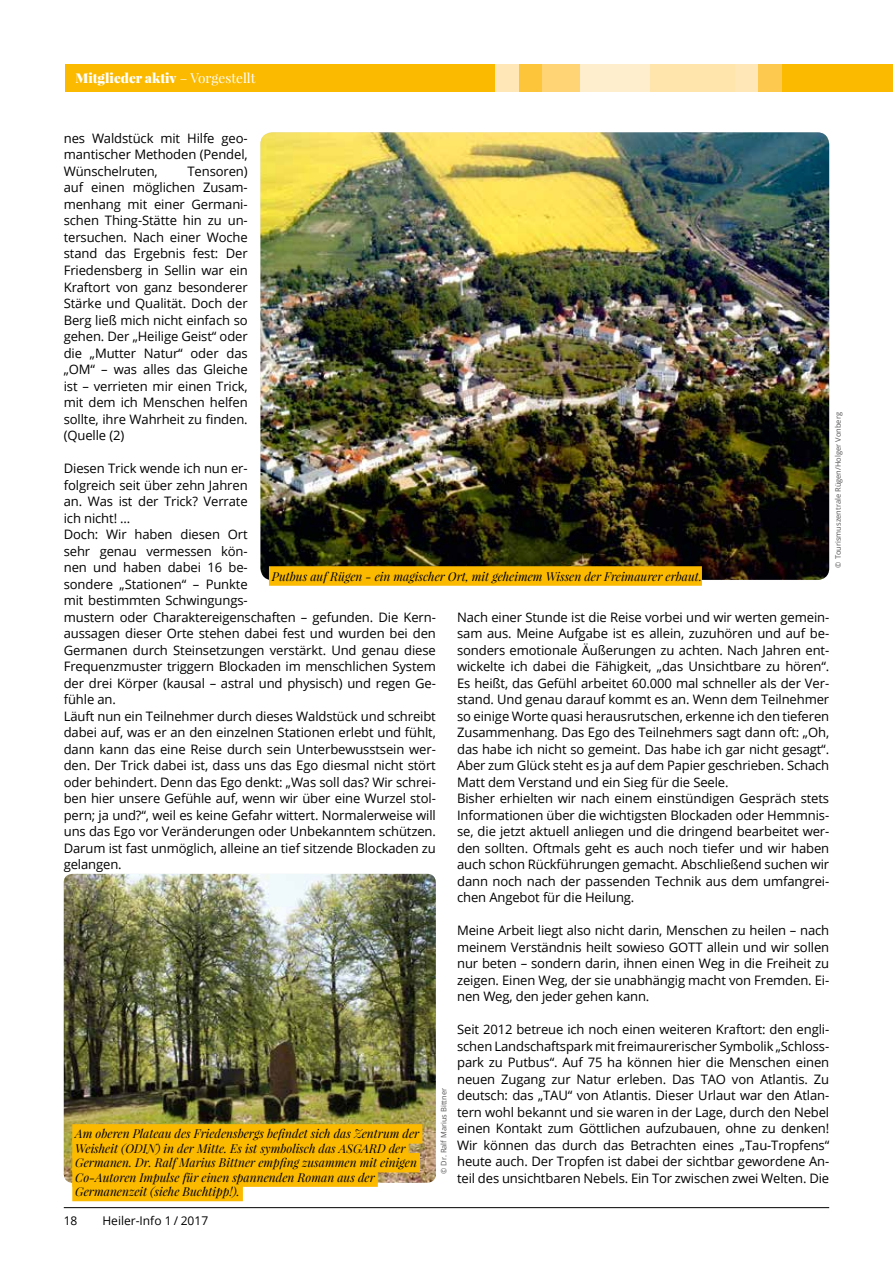
<style>
.page{position:relative;width:893px;height:1263px;background:#fff}
.page>*{position:absolute;margin:0;border:0;box-sizing:border-box;transform-origin:0 0}
.t1{font:900 13.5px "Playfair Display";color:#fff}
.t2{font:13.05px/16.5px "Open Sans";letter-spacing:-.01em;color:#000;text-align:justify}
.t3{font:italic 12px/14.4px "Playfair Display";color:#000}
.t4{font:12px "Open Sans";color:#000}
.t5{font:7.5px "Open Sans";color:#565656}
.s1{font-weight:400}
</style>
<div class="page">
<div style="left:782px;top:64px;width:111px;height:27px;background:#fbba00"></div>
<div style="left:65px;top:64px;width:430px;height:27px;background:#fbba00"></div>
<div style="left:495px;top:64px;width:24px;height:27px;background:#ffe7b8"></div>
<div style="left:735px;top:64px;width:23px;height:27px;background:#ffe7b8"></div>
<div style="left:519px;top:64px;width:24px;height:27px;background:#fdc539"></div>
<div style="left:758px;top:64px;width:24px;height:27px;background:#fdca4f"></div>
<div style="left:543px;top:64px;width:37px;height:27px;background:#fed475"></div>
<div style="left:580px;top:64px;width:70px;height:27px;background:#ffeece"></div>
<div style="left:650px;top:64px;width:85px;height:27px;background:#ffe4ac"></div>
<img style="left:64px;top:874px;width:372px;height:309px">
<img style="left:260px;top:132px;width:569px;height:448px">
<div style="left:72px;top:1124px;width:350px;height:20px;background:#fbba00"></div>
<div style="left:72px;top:1138px;width:337px;height:20px;background:#fbba00"></div>
<div style="left:72px;top:1153px;width:348px;height:19px;background:#fbba00"></div>
<div style="left:72px;top:1167px;width:306px;height:20px;background:#fbba00"></div>
<div style="left:72px;top:1182px;width:171px;height:19px;background:#fbba00"></div>
<div style="left:269px;top:566px;width:433px;height:20px;background:#fbba00"></div>
<hr style="left:64px;top:1207px;width:765px;height:1px;background:#000">
<p class="t1" style="left:75px;top:69px;width:182px">Mitglieder aktiv <span class="s1">– Vorgestellt</span></p>
<p class="t2" style="left:64px;top:130px;width:185px">nes Waldstück mit Hilfe geo&shy;mantischer Methoden (Pendel, Wünschelruten,</p>
<p class="t2" style="left:64px;top:163px;width:185px;text-indent:124px">Tensoren) auf einen möglichen Zusam&shy;menhang mit einer Germani&shy;schen Thing-Stätte hin zu un&shy;tersuchen. Nach einer Woche stand das Ergebnis fest: Der Friedensberg in Sellin war ein Kraftort von ganz besonderer Stärke und Qualität. Doch der Berg ließ mich nicht einfach so gehen. Der „Heilige Geist“ oder die „Mutter Natur“ oder das „OM“ – was alles das Gleiche ist – verrieten mir einen Trick, mit dem ich Menschen helfen sollte, ihre Wahrheit zu finden. (Quelle (2)</p>
<p class="t2" style="left:64px;top:460px;width:374px;text-align:left">Diesen Trick wende ich nun er-<br>folgreich seit über zehn Jahren<br>an. Was ist der Trick? Verrate<br>ich nicht! ...<br>Doch: Wir haben diesen Ort<br>sehr genau vermessen kön-<br>nen und haben dabei 16 be-<br>sondere „Stationen“ – Punkte<br>mit bestimmten Schwingungs-<br>mustern oder Charaktereigenschaften – gefunden. Die Kern&shy;aussagen dieser Orte stehen dabei fest und wurden bei den Germanen durch Steinsetzungen verstärkt. Und genau diese Frequenzmuster triggern Blockaden im menschlichen System der drei Körper (kausal – astral und physisch) und regen Ge&shy;fühle an.<br>Läuft nun ein Teilnehmer durch dieses Waldstück und schreibt dabei auf, was er an den einzelnen Stationen erlebt und fühlt, dann kann das eine Reise durch sein Unterbewusstsein wer&shy;den. Der Trick dabei ist, dass uns das Ego diesmal nicht stört oder behindert. Denn das Ego denkt: „Was soll das? Wir schrei&shy;ben hier unsere Gefühle auf, wenn wir über eine Wurzel stol&shy;pern; ja und?“, weil es keine Gefahr wittert. Normalerweise will uns das Ego vor Veränderungen oder Unbekanntem schützen.<br>Darum ist fast unmöglich, alleine an tief sitzende Blockaden zu gelangen.</p>
<p class="t5" style="left:833px;top:567px;width:157px;rotate:-90deg">© Tourismuszentrale Rügen/Holger Vonberg</p>
<p class="t3" style="left:272px;top:568px;width:431px">Putbus auf Rügen - ein magischer Ort, mit geheimem Wissen der Freimaurer erbaut.</p>
<p class="t2" style="left:457px;top:608px;width:374px;text-align:left">Nach einer Stunde ist die Reise vorbei und wir werten gemein&shy;sam aus. Meine Aufgabe ist es allein, zuzuhören und auf be&shy;sonders emotionale Äußerungen zu achten. Nach Jahren ent&shy;wickelte ich dabei die Fähigkeit, „das Unsichtbare zu hören“.<br>Es heißt, das Gefühl arbeitet 60.000 mal schneller als der Ver&shy;stand. Und genau darauf kommt es an. Wenn dem Teilnehmer so einige Worte quasi herausrutschen, erkenne ich den tieferen Zusammenhang. Das Ego des Teilnehmers sagt dann oft: „Oh, das habe ich nicht so gemeint. Das habe ich gar nicht gesagt“.<br>Aber zum Glück steht es ja auf dem Papier geschrieben. Schach Matt dem Verstand und ein Sieg für die Seele.<br>Bisher erhielten wir nach einem einstündigen Gespräch stets Informationen über die wichtigsten Blockaden oder Hemmnis&shy;se, die jetzt aktuell anliegen und die dringend bearbeitet wer&shy;den sollten. Oftmals geht es auch noch tiefer und wir haben auch schon Rückführungen gemacht. Abschließend suchen wir dann noch nach der passenden Technik aus dem umfangrei&shy;chen Angebot für die Heilung.</p>
<p class="t2" style="left:457px;top:922px;width:374px">Meine Arbeit liegt also nicht darin, Menschen zu heilen – nach meinem Verständnis heilt sowieso GOTT allein und wir sollen nur beten – sondern darin, ihnen einen Weg in die Freiheit zu zeigen. Einen Weg, der sie unabhängig macht von Fremden. Ei&shy;nen Weg, den jeder gehen kann.</p>
<p class="t2" style="left:457px;top:1021px;width:374px">Seit 2012 betreue ich noch einen weiteren Kraftort: den engli&shy;schen Landschaftspark mit freimaurerischer Symbolik „Schloss&shy;park zu Putbus“. Auf 75 ha können hier die Menschen einen neuen Zugang zur Natur erleben. Das TAO von Atlantis. Zu deutsch: das „TAU“ von Atlantis. Dieser Urlaut war den Atlan&shy;tern wohl bekannt und sie waren in der Lage, durch den Nebel einen Kontakt zum Göttlichen aufzubauen, ohne zu denken!<br>Wir können das durch das Betrachten eines „Tau-Tropfens“ heute auch. Der Tropfen ist dabei der sichtbar gewordene An&shy;teil des unsichtbaren Nebels. Ein Tor zwischen zwei Welten. Die</p>
<p class="t5" style="left:439px;top:1174px;width:87px;rotate:-90deg">© Dr. Ralf Marius Bittner</p>
<p class="t3" style="left:75px;top:1126px;width:346px">Am oberen Plateau des Friedensbergs befindet sich das Zentrum der Weisheit (ODIN) in der Mitte. Es ist symbolisch das ASGARD der Germanen. Dr. Ralf Marius Bittner empfing zusammen mit einigen Co-Autoren Impulse für einen spannenden Roman aus der Germanenzeit (siehe Buchtipp!).</p>
<p class="t4" style="left:64px;top:1213px;width:15px">18</p>
<p class="t4" style="left:102px;top:1213px;width:107px">Heiler-Info 1 / 2017</p>
</div>
